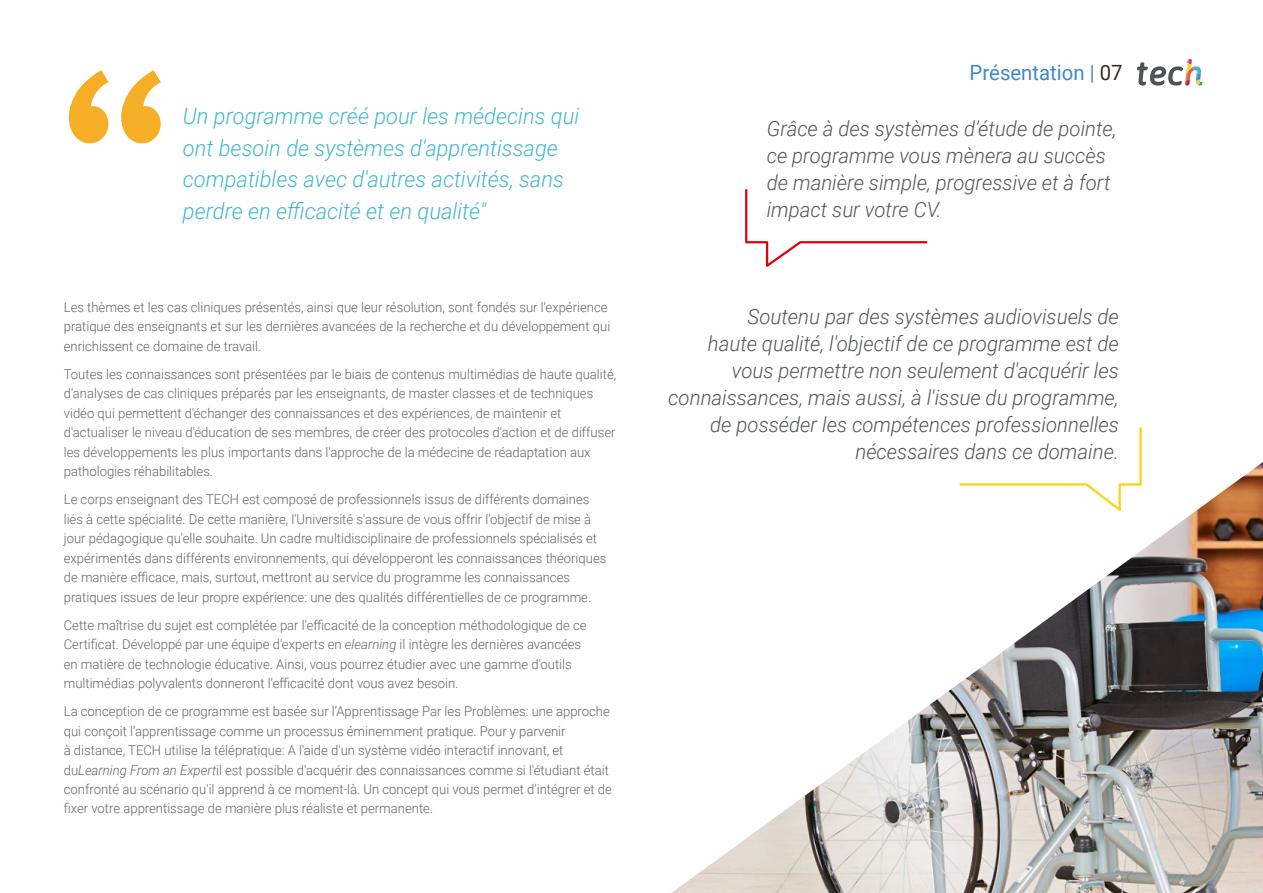
<style>
.page{position:relative;width:1263px;height:893px;background:#fff}
.page>*{position:absolute;margin:0;border:0;box-sizing:border-box;transform-origin:0 0}
.t1{font:italic 300 22.5px/31.5px "Roboto";color:#43b7cf}
.t2{font:italic 300 21px/27px "Roboto";color:#52555b;text-align:right}
.t3{font:21px "Roboto";color:#4089c5}
.t4{font:300 13.5px/19.5px "Roboto";color:#61646a}
.s1{font-style:italic}
.s2{color:#312e20}
</style>
<div class="page">
<svg style="left:69px;top:70px;width:92px;height:73px"></svg>
<svg style="left:1139px;top:427px;width:3px;height:35px"></svg>
<img style="left:672px;top:462px;width:591px;height:431px">
<svg style="left:745px;top:189px;width:183px;height:78px"></svg>
<svg style="left:1137px;top:59px;width:65px;height:27px"></svg>
<h1 class="t1" style="left:183px;top:100px;width:398px">Un programme créé pour les médecins qui ont besoin de systèmes d'apprentissage compatibles avec d'autres activités, sans perdre en efficacité et en qualité"</h1>
<p class="t4" style="left:64px;top:296px;width:548px">Les thèmes et les cas cliniques présentés, ainsi que leur résolution, sont fondés sur l'expérience pratique des enseignants et sur les dernières avancées de la recherche et du développement qui enrichissent ce domaine de travail.</p>
<p class="t4" style="left:64px;top:363px;width:554px">Toutes les connaissances sont présentées par le biais de contenus multimédias de haute qualité, d'analyses de cas cliniques préparés par les enseignants, de master classes et de techniques vidéo qui permettent d'échanger des connaissances et des expériences, de maintenir et d'actualiser le niveau d'éducation de ses membres, de créer des protocoles d'action et de diffuser les développements les plus importants dans l'approche de la médecine de réadaptation aux pathologies réhabilitables.</p>
<p class="t4" style="left:64px;top:489px;width:544px">Le corps enseignant des TECH est composé de professionnels issus de différents domaines liés à cette spécialité. De cette manière, l'Université s'assure de vous offrir l'objectif de mise à jour pédagogique qu'elle souhaite. Un cadre multidisciplinaire de professionnels spécialisés et expérimentés dans différents environnements, qui développeront les connaissances théoriques de manière efficace, mais, surtout, mettront au service du programme les connaissances pratiques issues de leur propre expérience: une des qualités différentielles de ce programme.</p>
<p class="t4" style="left:64px;top:614px;width:524px">Cette maîtrise du sujet est complétée par l'efficacité de la conception méthodologique de ce Certificat. Développé par une équipe d'experts en <span class="s1">elearning</span> il intègre les dernières avancées en matière de technologie éducative. Ainsi, vous pourrez étudier avec une gamme d'outils multimédias polyvalents donneront l'efficacité dont vous avez besoin.</p>
<p class="t4" style="left:64px;top:701px;width:550px">La conception de ce programme est basée sur l’Apprentissage Par les Problèmes: une approche qui conçoit l’apprentissage comme un processus éminemment pratique. Pour y parvenir<br>à distance, TECH utilise la télépratique: A l'aide d'un système vidéo interactif innovant, et du<span class="s1">Learning From an Expert</span>il est possible d'acquérir des connaissances comme si l'étudiant était confronté au scénario qu'il apprend à ce moment-là. Un concept qui vous permet d'intégrer et de fixer votre apprentissage de manière plus réaliste et permanente.</p>
<h2 class="t3" style="left:970px;top:57px;width:155px">Présentation | <span class="s2">07</span></h2>
<h2 class="t2" style="left:767px;top:114px;width:352px;text-align:left">Grâce à des systèmes d'étude de pointe, ce programme vous mènera au succès de manière simple, progressive et à fort impact sur votre CV.</h2>
<p class="t2" style="left:668px;top:302px;width:452px">Soutenu par des systèmes audiovisuels de<br>haute qualité, l'objectif de ce programme est de vous permettre non seulement d'acquérir les connaissances, mais aussi, à l'issue du programme, de posséder les compétences professionnelles nécessaires dans ce domaine.</p>
</div>
